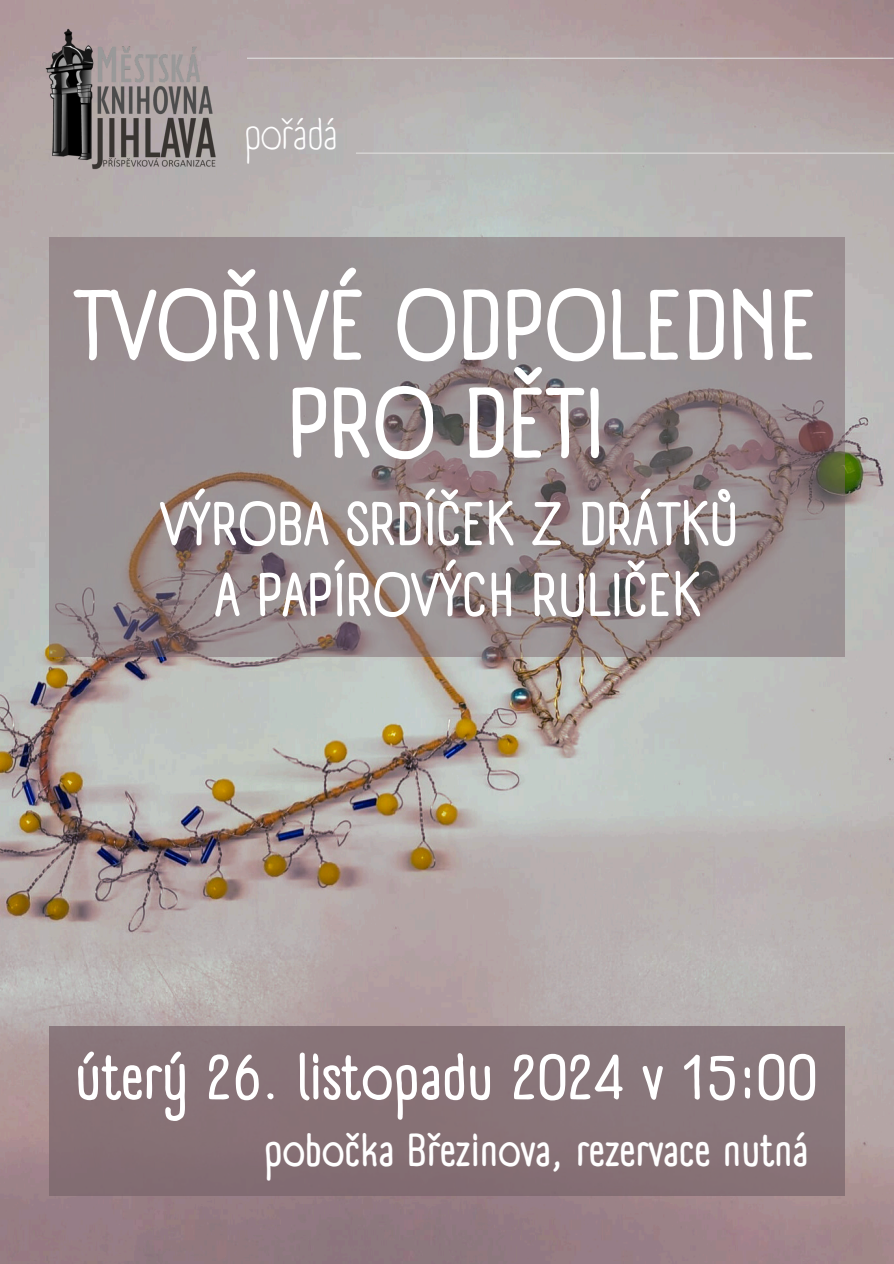
<style>
.page{position:relative;width:894px;height:1264px;background:#fff}
.page>*{position:absolute;margin:0;border:0;box-sizing:border-box;transform-origin:0 0}
.t1{font:700 97.5px/97.8px "A Day Without Sun Text";color:#fff;text-align:center}
.t2{font:700 63.15px "A Day Without Sun Text";color:#fff}
.t3{font:700 60px/70.8px "A Day Without Sun Text";color:#fff;text-align:center}
.t4{font:700 45px "A Day Without Sun Text";color:#fff}
.t5{font:42px "A Day Without Sun Text";color:#fff}
</style>
<div class="page">
<img style="left:0;top:0;width:893px;height:1263px">
<hr style="left:247px;top:58px;width:646px;height:1px;background:#dfdddc">
<hr style="left:356px;top:153px;width:537px;height:1px;background:#dfdddc">
<img style="left:37px;top:25px;width:183px;height:150px">
<svg style="left:49px;top:237px;width:795px;height:420px;background:#94898a"></svg>
<div style="left:49px;top:1026px;width:795px;height:169px;background:#887378"></div>
<h1 class="t5" style="left:244px;top:109px;width:95px">pořádá</h1>
<p class="t1" style="left:75px;top:277px;width:744px">TVOŘIVÉ ODPOLEDNE<br>PRO DĚTI</p>
<h4 class="t3" style="left:161px;top:489px;width:579px">VÝROBA SRDÍČEK Z DRÁTKŮ<br>A PAPÍROVÝCH RULIČEK</h4>
<h2 class="t2" style="left:75px;top:1038px;width:744px">úterý 26. listopadu 2024 v 15:00</h2>
<h3 class="t4" style="left:264px;top:1122px;width:546px">pobočka Březinova, rezervace nutná</h3>
</div>
